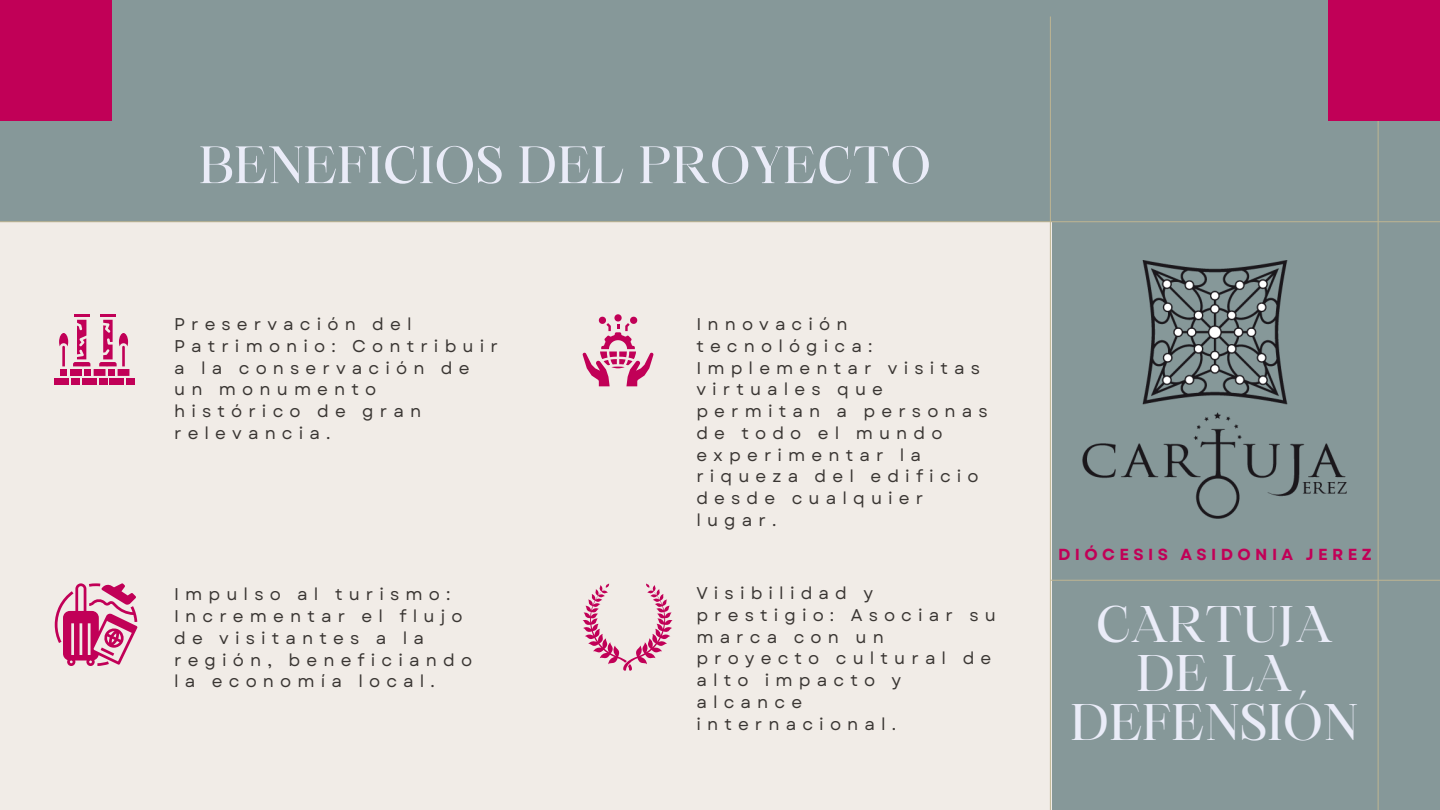
<style>
.page{position:relative;width:1440px;height:810px;background:#869899}
.page>*{position:absolute;margin:0;border:0;box-sizing:border-box;transform-origin:0 0}
.t1{font:50.4px "Maharlika";color:#eaecf8}
.t2{font:49.4px/48.8px "Maharlika";color:#eaecf8;text-align:center}
.t3{font:17px/21.8px "Garet";letter-spacing:.36em;color:#3a3633}
.t4{font:700 16px "Garet";letter-spacing:.275em;color:#c10057}
</style>
<div class="page">
<div style="left:0;top:222px;width:1052px;height:588px;background:#f1ece7"></div>
<hr style="left:1050px;top:17px;width:1px;height:793px;background:#bfb592">
<hr style="left:0;top:221px;width:1440px;height:1px;background:#bfb592">
<hr style="left:1051px;top:580px;width:389px;height:1px;background:#bfb592">
<hr style="left:1378px;top:0;width:1px;height:810px;background:#bfb592">
<hr style="left:100px;top:314px;width:16px;height:3px;background:#c10057">
<hr style="left:74px;top:314px;width:16px;height:3px;background:#c10057">
<div style="left:127px;top:379px;width:8px;height:6px;background:#c10057"></div>
<div style="left:110px;top:379px;width:14px;height:6px;background:#c10057"></div>
<div style="left:99px;top:379px;width:8px;height:6px;background:#c10057"></div>
<div style="left:82px;top:379px;width:14px;height:6px;background:#c10057"></div>
<div style="left:71px;top:379px;width:9px;height:6px;background:#c10057"></div>
<div style="left:55px;top:379px;width:14px;height:6px;background:#c10057"></div>
<svg style="left:59px;top:320px;width:70px;height:56px"></svg>
<div style="left:70px;top:369px;width:12px;height:7px;background:#c10057"></div>
<svg style="left:583px;top:314px;width:70px;height:72px"></svg>
<svg style="left:55px;top:583px;width:82px;height:83px"></svg>
<svg style="left:583px;top:583px;width:90px;height:88px"></svg>
<img style="left:1083px;top:261px;width:263px;height:257px">
<div style="left:0;top:0;width:112px;height:121px;background:#c10057"></div>
<div style="left:1328px;top:0;width:112px;height:121px;background:#c10057"></div>
<p class="t1" style="left:199px;top:145px;width:734px">BENEFICIOS DEL PROYECTO</p>
<p class="t3" style="left:174px;top:313px;width:325px">Preservación del<br>Patrimonio: Contribuir a la conservación de un monumento histórico de gran relevancia.</p>
<p class="t3" style="left:174px;top:584px;width:299px">Impulso al turismo:<br>Incrementar el flujo de visitantes a la región, beneficiando la economía local.</p>
<p class="t3" style="left:696px;top:313px;width:293px">Innovación tecnológica:<br>Implementar visitas virtuales que permitan a personas de todo el mundo experimentar la riqueza del edificio desde cualquier lugar.</p>
<p class="t3" style="left:696px;top:582px;width:301px">Visibilidad y prestigio: Asociar su marca con un proyecto cultural de alto impacto y alcance internacional.</p>
<p class="t4" style="left:1058px;top:543px;width:315px">DIÓCESIS ASIDONIA JEREZ</p>
<p class="t2" style="left:1071px;top:605px;width:289px">CARTUJA<br>DE LA<br>DEFENSIÓN</p>
</div>
